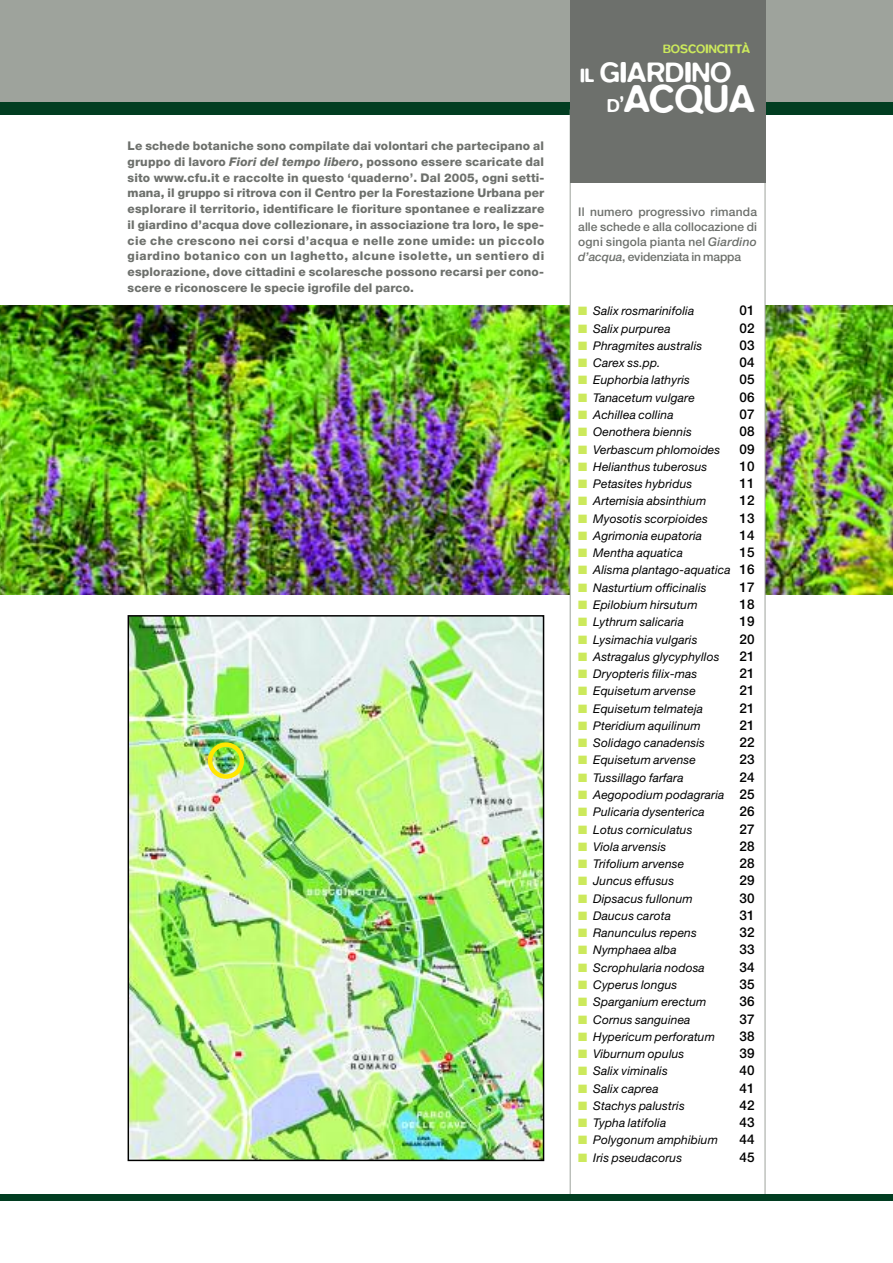
<style>
.page{position:relative;width:893px;height:1263px;background:#fff}
.page>*{position:absolute;margin:0;border:0;box-sizing:border-box;transform-origin:0 0}
.t1{font:500 39.75px "Blur";letter-spacing:-.005em;color:#fff}
.t2{font:500 29.1px "Blur";color:#fff}
.t3{font:500 13.5px "Helvetica Neue";letter-spacing:.01em;color:#000}
.t4{font:500 12.6px "Blur";color:#cce95c}
.t5{font:italic 12px "Helvetica Neue";letter-spacing:.01em;color:#000}
.t6{font:800 12px/15.8px "Helvetica Neue";letter-spacing:.01em;color:#6d706c;text-align:justify}
.t7{font:500 12px/15px "Helvetica Neue";color:#6d706c;text-align:justify}
.s1{font-style:italic}
.s2{font-size:19.35px}
.s3{color:#cce95c}
.s4{font-weight:500;font-style:normal;font-size:13.5px}
</style>
<div class="page">
<div style="left:0;top:0;width:570px;height:102px;background:#9ea39c"></div>
<div style="left:765px;top:0;width:128px;height:103px;background:#9ea39c"></div>
<div style="left:0;top:102px;width:893px;height:13px;background:#013d21"></div>
<img style="left:0;top:305px;width:893px;height:289px">
<div style="left:570px;top:110px;width:195px;height:1087px;background:#fff"></div>
<img style="left:131px;top:618px;width:410px;height:540px">
<div style="left:128px;top:615px;width:416px;height:546px;border:2px solid #000"></div>
<div style="left:570px;top:0;width:195px;height:183px;background:#6d706c"></div>
<div style="left:0;top:1194px;width:893px;height:7px;background:#013d21"></div>
<svg style="left:208px;top:742px;width:36px;height:37px"></svg>
<p class="t6" style="left:128px;top:139px;width:418px">Le schede botaniche sono compilate dai volontari che partecipano al gruppo di lavoro <span class="s1">Fiori del tempo libero</span>, possono essere scaricate dal sito www.cfu.it e raccolte in questo ‘quaderno’. Dal 2005, ogni setti&shy;mana, il gruppo si ritrova con il Centro per la Forestazione Urbana per esplorare il territorio, identificare le fioriture spontanee e realizzare il giardino d’acqua dove collezionare, in associazione tra loro, le spe&shy;cie che crescono nei corsi d’acqua e nelle zone umide: un piccolo giardino botanico con un laghetto, alcune isolette, un sentiero di esplorazione, dove cittadini e scolaresche possono recarsi per cono&shy;scere e riconoscere le specie igrofile del parco.</p>
<p class="t4" style="left:663px;top:41px;width:89px">BOSCOINCITTÀ</p>
<h2 class="t2" style="left:580px;top:55px;width:153px"><span class="s2">IL</span> GIARDINO</h2>
<h1 class="t1" style="left:607px;top:75px;width:150px"><span class="s2">D’</span>ACQUA</h1>
<p class="t7" style="left:578px;top:205px;width:180px">Il numero progressivo rimanda alle schede e alla collocazione di ogni singola pianta nel <span class="s1">Giardino d’acqua</span>, evidenziata in mappa</p>
<p class="t5" style="left:578px;top:307px;width:117px"><span class="s3">■</span> Salix rosmarinifolia</p>
<p class="t3" style="left:740px;top:306px;width:17px">01</p>
<p class="t5" style="left:578px;top:324px;width:94px"><span class="s3">■</span> Salix purpurea</p>
<p class="t3" style="left:740px;top:323px;width:17px">02</p>
<p class="t5" style="left:578px;top:341px;width:125px"><span class="s3">■</span> Phragmites australis</p>
<p class="t3" style="left:740px;top:340px;width:17px">03</p>
<p class="t5" style="left:578px;top:359px;width:84px"><span class="s3">■</span> Carex ss.pp.</p>
<p class="t3" style="left:740px;top:357px;width:17px">04</p>
<p class="t5" style="left:578px;top:376px;width:113px"><span class="s3">■</span> Euphorbia lathyris</p>
<p class="t3" style="left:740px;top:375px;width:17px">05</p>
<p class="t5" style="left:578px;top:393px;width:118px"><span class="s3">■</span> Tanacetum vulgare</p>
<p class="t3" style="left:740px;top:392px;width:17px">06</p>
<p class="t5" style="left:578px;top:410px;width:97px"><span class="s3">■</span> Achillea collina</p>
<p class="t3" style="left:740px;top:409px;width:17px">07</p>
<p class="t5" style="left:578px;top:428px;width:115px"><span class="s3">■</span> Oenothera biennis</p>
<p class="t3" style="left:740px;top:427px;width:17px">08</p>
<p class="t5" style="left:578px;top:445px;width:143px"><span class="s3">■</span> Verbascum phlomoides</p>
<p class="t3" style="left:740px;top:444px;width:17px">09</p>
<p class="t5" style="left:578px;top:462px;width:131px"><span class="s3">■</span> Helianthus tuberosus</p>
<p class="t3" style="left:740px;top:461px;width:17px">10</p>
<p class="t5" style="left:578px;top:479px;width:115px"><span class="s3">■</span> Petasites hybridus</p>
<p class="t3" style="left:740px;top:478px;width:17px">11</p>
<p class="t5" style="left:578px;top:497px;width:129px"><span class="s3">■</span> Artemisia absinthium</p>
<p class="t3" style="left:740px;top:496px;width:17px">12</p>
<p class="t5" style="left:578px;top:514px;width:131px"><span class="s3">■</span> Myosotis scorpioides</p>
<p class="t3" style="left:740px;top:513px;width:17px">13</p>
<p class="t5" style="left:578px;top:531px;width:125px"><span class="s3">■</span> Agrimonia eupatoria</p>
<p class="t3" style="left:740px;top:530px;width:17px">14</p>
<p class="t5" style="left:578px;top:549px;width:106px"><span class="s3">■</span> Mentha aquatica</p>
<p class="t3" style="left:740px;top:547px;width:17px">15</p>
<p class="t5" style="left:578px;top:566px;width:178px"><span class="s3">■</span> Alisma plantago-aquatica <span class="s4">16</span></p>
<p class="t5" style="left:578px;top:583px;width:130px"><span class="s3">■</span> Nasturtium officinalis</p>
<p class="t3" style="left:740px;top:582px;width:17px">17</p>
<p class="t5" style="left:578px;top:600px;width:121px"><span class="s3">■</span> Epilobium hirsutum</p>
<p class="t3" style="left:740px;top:599px;width:17px">18</p>
<p class="t5" style="left:578px;top:618px;width:107px"><span class="s3">■</span> Lythrum salicaria</p>
<p class="t3" style="left:740px;top:617px;width:17px">19</p>
<p class="t5" style="left:578px;top:635px;width:121px"><span class="s3">■</span> Lysimachia vulgaris</p>
<p class="t3" style="left:740px;top:634px;width:17px">20</p>
<p class="t5" style="left:578px;top:652px;width:143px"><span class="s3">■</span> Astragalus glycyphyllos</p>
<p class="t3" style="left:740px;top:651px;width:17px">21</p>
<p class="t5" style="left:578px;top:669px;width:121px"><span class="s3">■</span> Dryopteris filix-mas</p>
<p class="t3" style="left:740px;top:668px;width:17px">21</p>
<p class="t5" style="left:578px;top:687px;width:119px"><span class="s3">■</span> Equisetum arvense</p>
<p class="t3" style="left:740px;top:686px;width:17px">21</p>
<p class="t5" style="left:578px;top:704px;width:126px"><span class="s3">■</span> Equisetum telmateja</p>
<p class="t3" style="left:740px;top:703px;width:17px">21</p>
<p class="t5" style="left:578px;top:721px;width:124px"><span class="s3">■</span> Pteridium aquilinum</p>
<p class="t3" style="left:740px;top:720px;width:17px">21</p>
<p class="t5" style="left:578px;top:739px;width:128px"><span class="s3">■</span> Solidago canadensis</p>
<p class="t3" style="left:740px;top:737px;width:17px">22</p>
<p class="t5" style="left:578px;top:756px;width:119px"><span class="s3">■</span> Equisetum arvense</p>
<p class="t3" style="left:740px;top:755px;width:17px">23</p>
<p class="t5" style="left:578px;top:773px;width:107px"><span class="s3">■</span> Tussillago farfara</p>
<p class="t3" style="left:740px;top:772px;width:17px">24</p>
<p class="t5" style="left:578px;top:790px;width:178px"><span class="s3">■</span> Aegopodium podagraria <span class="s4">25</span></p>
<p class="t5" style="left:578px;top:808px;width:128px"><span class="s3">■</span> Pulicaria dysenterica</p>
<p class="t3" style="left:740px;top:807px;width:17px">26</p>
<p class="t5" style="left:578px;top:825px;width:116px"><span class="s3">■</span> Lotus corniculatus</p>
<p class="t3" style="left:740px;top:824px;width:17px">27</p>
<p class="t5" style="left:578px;top:842px;width:90px"><span class="s3">■</span> Viola arvensis</p>
<p class="t3" style="left:740px;top:841px;width:17px">28</p>
<p class="t5" style="left:578px;top:859px;width:108px"><span class="s3">■</span> Trifolium arvense</p>
<p class="t3" style="left:740px;top:858px;width:17px">28</p>
<p class="t5" style="left:578px;top:877px;width:97px"><span class="s3">■</span> Juncus effusus</p>
<p class="t3" style="left:740px;top:876px;width:17px">29</p>
<p class="t5" style="left:578px;top:894px;width:116px"><span class="s3">■</span> Dipsacus fullonum</p>
<p class="t3" style="left:740px;top:893px;width:17px">30</p>
<p class="t5" style="left:578px;top:911px;width:94px"><span class="s3">■</span> Daucus carota</p>
<p class="t3" style="left:740px;top:910px;width:17px">31</p>
<p class="t5" style="left:578px;top:928px;width:120px"><span class="s3">■</span> Ranunculus repens</p>
<p class="t3" style="left:740px;top:927px;width:17px">32</p>
<p class="t5" style="left:578px;top:946px;width:100px"><span class="s3">■</span> Nymphaea alba</p>
<p class="t3" style="left:740px;top:945px;width:17px">33</p>
<p class="t5" style="left:578px;top:963px;width:128px"><span class="s3">■</span> Scrophularia nodosa</p>
<p class="t3" style="left:740px;top:962px;width:17px">34</p>
<p class="t5" style="left:578px;top:980px;width:100px"><span class="s3">■</span> Cyperus longus</p>
<p class="t3" style="left:740px;top:979px;width:17px">35</p>
<p class="t5" style="left:578px;top:998px;width:130px"><span class="s3">■</span> Sparganium erectum</p>
<p class="t3" style="left:740px;top:997px;width:17px">36</p>
<p class="t5" style="left:578px;top:1015px;width:114px"><span class="s3">■</span> Cornus sanguinea</p>
<p class="t3" style="left:740px;top:1014px;width:17px">37</p>
<p class="t5" style="left:578px;top:1032px;width:138px"><span class="s3">■</span> Hypericum perforatum</p>
<p class="t3" style="left:740px;top:1031px;width:17px">38</p>
<p class="t5" style="left:578px;top:1049px;width:108px"><span class="s3">■</span> Viburnum opulus</p>
<p class="t3" style="left:740px;top:1048px;width:17px">39</p>
<p class="t5" style="left:578px;top:1067px;width:91px"><span class="s3">■</span> Salix viminalis</p>
<p class="t3" style="left:740px;top:1066px;width:17px">40</p>
<p class="t5" style="left:578px;top:1084px;width:82px"><span class="s3">■</span> Salix caprea</p>
<p class="t3" style="left:740px;top:1083px;width:17px">41</p>
<p class="t5" style="left:578px;top:1101px;width:108px"><span class="s3">■</span> Stachys palustris</p>
<p class="t3" style="left:740px;top:1100px;width:17px">42</p>
<p class="t5" style="left:578px;top:1118px;width:89px"><span class="s3">■</span> Typha latifolia</p>
<p class="t3" style="left:740px;top:1117px;width:17px">43</p>
<p class="t5" style="left:578px;top:1136px;width:141px"><span class="s3">■</span> Polygonum amphibium</p>
<p class="t3" style="left:740px;top:1135px;width:17px">44</p>
<p class="t5" style="left:578px;top:1153px;width:105px"><span class="s3">■</span> Iris pseudacorus</p>
<p class="t3" style="left:740px;top:1152px;width:17px">45</p>
</div>
